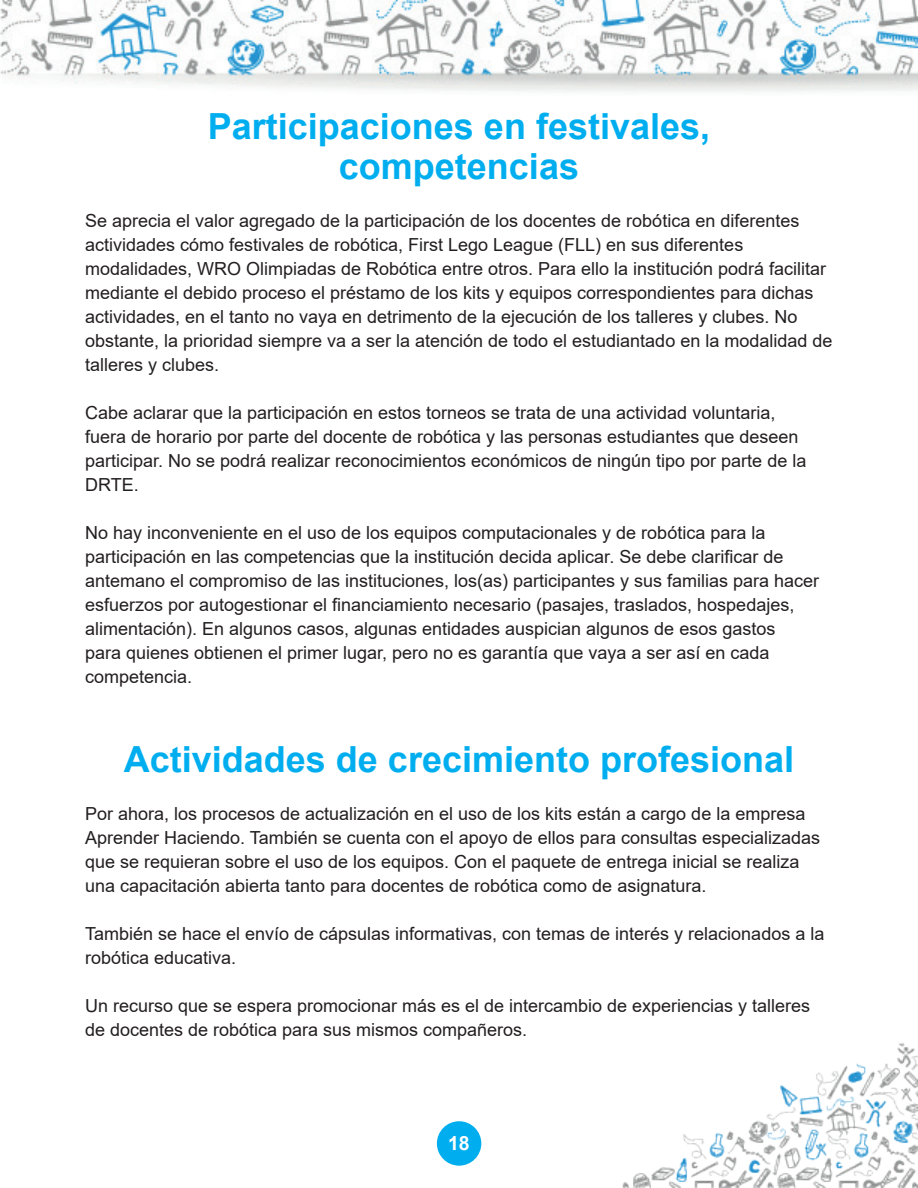
<style>
.page{position:relative;width:918px;height:1188px;background:#fff}
.page>*{position:absolute;margin:0;border:0;box-sizing:border-box;transform-origin:0 0}
.t1{font:700 36px/40.5px "Arial";color:#00aeef;text-align:center}
.t2{font:700 19.5px "Arial";color:#fff}
.t3{font:18px/24px "Arial";color:#231f20}
</style>
<div class="page">
<img style="left:0;top:0;width:918px;height:1188px">
<div style="left:437px;top:1121px;width:44px;height:45px;background:#00aeef;border-radius:50%"></div>
<h1 class="t1" style="left:208px;top:106px;width:504px">Participaciones en festivales, competencias</h1>
<p class="t3" style="left:85px;top:209px;width:749px">Se aprecia el valor agregado de la participación de los docentes de robótica en diferentes actividades cómo festivales de robótica, First Lego League (FLL) en sus diferentes modalidades, WRO Olimpiadas de Robótica entre otros. Para ello la institución podrá facilitar mediante el debido proceso el préstamo de los kits y equipos correspondientes para dichas actividades, en el tanto no vaya en detrimento de la ejecución de los talleres y clubes. No obstante, la prioridad siempre va a ser la atención de todo el estudiantado en la modalidad de talleres y clubes.</p>
<p class="t3" style="left:85px;top:401px;width:723px">Cabe aclarar que la participación en estos torneos se trata de una actividad voluntaria, fuera de horario por parte del docente de robótica y las personas estudiantes que deseen participar. No se podrá realizar reconocimientos económicos de ningún tipo por parte de la DRTE.</p>
<p class="t3" style="left:85px;top:521px;width:736px">No hay inconveniente en el uso de los equipos computacionales y de robótica para la participación en las competencias que la institución decida aplicar. Se debe clarificar de antemano el compromiso de las instituciones, los(as) participantes y sus familias para hacer esfuerzos por autogestionar el financiamiento necesario (pasajes, traslados, hospedajes, alimentación). En algunos casos, algunas entidades auspician algunos de esos gastos<br>para quienes obtienen el primer lugar, pero no es garantía que vaya a ser así en cada competencia.</p>
<h1 class="t1" style="left:124px;top:739px;width:672px">Actividades de crecimiento profesional</h1>
<p class="t3" style="left:85px;top:801px;width:737px">Por ahora, los procesos de actualización en el uso de los kits están a cargo de la empresa Aprender Haciendo. También se cuenta con el apoyo de ellos para consultas especializadas que se requieran sobre el uso de los equipos. Con el paquete de entrega inicial se realiza una capacitación abierta tanto para docentes de robótica como de asignatura.</p>
<p class="t3" style="left:85px;top:921px;width:741px">También se hace el envío de cápsulas informativas, con temas de interés y relacionados a la robótica educativa.</p>
<p class="t3" style="left:85px;top:993px;width:727px">Un recurso que se espera promocionar más es el de intercambio de experiencias y talleres de docentes de robótica para sus mismos compañeros.</p>
<p class="t2" style="left:448px;top:1130px;width:23px">18</p>
</div>
